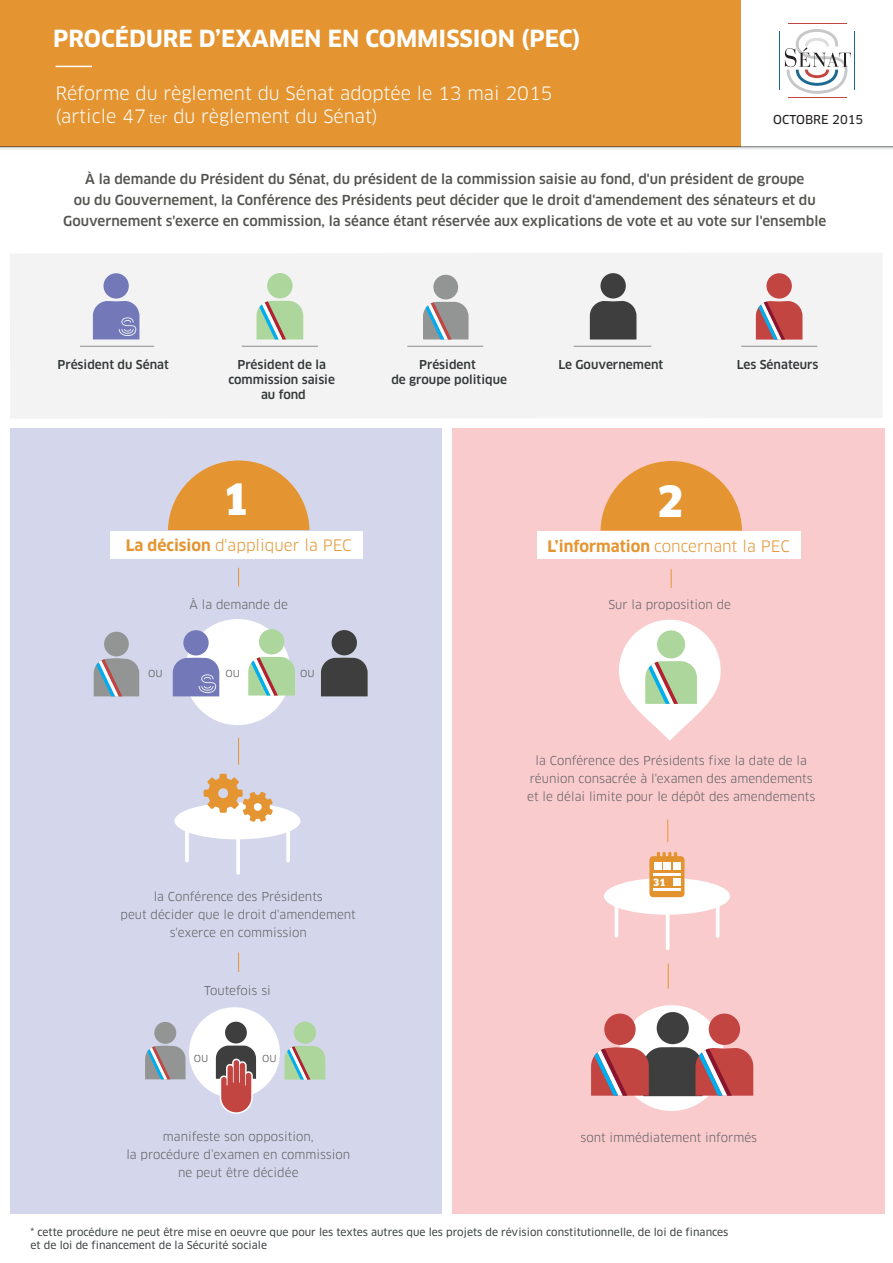
<style>
.page{position:relative;width:893px;height:1263px;background:#fff}
.page>*{position:absolute;margin:0;border:0;box-sizing:border-box;transform-origin:0 0}
.t1{font:900 42.15px "Clan";color:#fff}
.t2{font:700 23.1px "Clan";color:#fff}
.t3{font:18px/22.5px "Clan";color:#fff}
.t4{font:15.45px "Clan";color:#e49531}
.t5{font:500 13.5px/21px "Clan";color:#545451;text-align:center}
.t6{font:12px/18px "Clan";color:#5f5f62;text-align:center}
.t7{font:500 12px/15px "Clan";color:#323737;text-align:center}
.t8{font:12px "Clan News";color:#231f20}
.t9{font:10.5px/12.6px "Clan News";color:#404446}
.t10{font:900 9.75px "Clan";color:#fff}
.s1{font-size:13.5px}
.s2{font-weight:700}
</style>
<div class="page">
<div style="left:452px;top:429px;width:433px;height:785px;background:#facbcd"></div>
<div style="left:10px;top:429px;width:431px;height:785px;background:#d4d7eb"></div>
<div style="left:189px;top:1007px;width:91px;height:91px;background:#fff;border-radius:50%"></div>
<div style="left:225px;top:1022px;width:22px;height:21px;background:#3e3e3f;border-radius:50%"></div>
<svg style="left:216px;top:1045px;width:40px;height:69px"></svg>
<svg style="left:619px;top:620px;width:102px;height:121px;fill:#fff"></svg>
<div style="left:619px;top:1005px;width:105px;height:106px;background:#fff;border-radius:50%"></div>
<div style="left:10px;top:253px;width:872px;height:166px;background:#f3f3f3"></div>
<div style="left:0;top:0;width:741px;height:147px;background:#e49531"></div>
<svg style="left:785px;top:29px;width:66px;height:65px"></svg>
<hr style="left:788px;top:23px;width:59px;height:1px;background:#c24541">
<hr style="left:788px;top:97px;width:59px;height:1px;background:#c24541">
<hr style="left:854px;top:31px;width:1px;height:59px;background:#1c6a92">
<hr style="left:779px;top:31px;width:1px;height:59px;background:#1c6a92">
<hr style="left:56px;top:66px;width:36px;height:1px;background:#fff">
<svg style="left:0;top:147px;width:893px;height:2px;background:#dadbdc"></svg>
<div style="left:267px;top:273px;width:26px;height:25px;background:#acd69b;border-radius:50%"></div>
<svg style="left:257px;top:301px;width:46px;height:38px;background:#a9c9a4"></svg>
<hr style="left:242px;top:346px;width:76px;height:1px;background:#8b8e8f">
<div style="left:590px;top:301px;width:46px;height:38px;background:#3e3e3f"></div>
<div style="left:600px;top:273px;width:26px;height:25px;background:#3e3e3f;border-radius:50%"></div>
<hr style="left:574px;top:346px;width:77px;height:1px;background:#8b8e8f">
<div style="left:766px;top:273px;width:26px;height:26px;background:#c24541;border-radius:50%"></div>
<svg style="left:756px;top:301px;width:46px;height:39px;background:#b76063"></svg>
<hr style="left:741px;top:346px;width:76px;height:1px;background:#8b8e8f">
<hr style="left:80px;top:346px;width:74px;height:1px;background:#8b8e8f">
<div style="left:104px;top:273px;width:25px;height:26px;background:#7278b8;border-radius:50%"></div>
<svg style="left:93px;top:301px;width:46px;height:38px;background:#7e84be"></svg>
<hr style="left:407px;top:346px;width:76px;height:1px;background:#8b8e8f">
<div style="left:657px;top:1012px;width:32px;height:32px;background:#3e3e3f;border-radius:50%"></div>
<div style="left:537px;top:531px;width:263px;height:28px;background:#fff"></div>
<svg style="left:601px;top:461px;width:141px;height:70px"></svg>
<svg style="left:671px;top:569px;width:1px;height:19px"></svg>
<div style="left:185px;top:619px;width:106px;height:106px;background:#fff;border-radius:50%"></div>
<svg style="left:321px;top:658px;width:47px;height:38px;background:#464649"></svg>
<div style="left:332px;top:630px;width:25px;height:25px;background:#3e3e3f;border-radius:50%"></div>
<div style="left:183px;top:630px;width:26px;height:25px;background:#7278b8;border-radius:50%"></div>
<svg style="left:173px;top:658px;width:46px;height:38px;background:#7d83bd"></svg>
<svg style="left:174px;top:774px;width:126px;height:101px"></svg>
<svg style="left:604px;top:878px;width:126px;height:72px"></svg>
<div style="left:110px;top:531px;width:253px;height:28px;background:#fff"></div>
<svg style="left:168px;top:460px;width:141px;height:70px"></svg>
<svg style="left:238px;top:568px;width:1px;height:18px"></svg>
<svg style="left:238px;top:738px;width:1px;height:27px"></svg>
<svg style="left:238px;top:952px;width:1px;height:20px"></svg>
<svg style="left:668px;top:964px;width:1px;height:24px"></svg>
<svg style="left:667px;top:820px;width:1px;height:22px"></svg>
<div style="left:649px;top:856px;width:35px;height:41px;background:#e2932e;border-radius:4px"></div>
<hr style="left:653px;top:873px;width:28px;height:2px;background:#fff">
<hr style="left:653px;top:889px;width:28px;height:2px;background:#fff">
<div style="left:653px;top:862px;width:8px;height:8px;background:#fff"></div>
<div style="left:663px;top:862px;width:8px;height:8px;background:#fff"></div>
<div style="left:673px;top:862px;width:8px;height:8px;background:#fff"></div>
<div style="left:673px;top:878px;width:8px;height:8px;background:#fff"></div>
<svg style="left:657px;top:852px;width:20px;height:5px"></svg>
<div style="left:433px;top:275px;width:25px;height:24px;background:#939594;border-radius:50%"></div>
<svg style="left:423px;top:302px;width:46px;height:37px;background:#999da1"></svg>
<div style="left:104px;top:632px;width:25px;height:24px;background:#939594;border-radius:50%"></div>
<svg style="left:94px;top:658px;width:45px;height:38px;background:#989ca1"></svg>
<div style="left:154px;top:1022px;width:22px;height:22px;background:#939594;border-radius:50%"></div>
<svg style="left:145px;top:1045px;width:41px;height:34px"></svg>
<div style="left:259px;top:629px;width:25px;height:25px;background:#acd69b;border-radius:50%"></div>
<svg style="left:248px;top:657px;width:47px;height:38px;background:#aac9a5"></svg>
<div style="left:657px;top:630px;width:28px;height:28px;background:#acd69b;border-radius:50%"></div>
<svg style="left:645px;top:661px;width:52px;height:43px;background:#abcba6"></svg>
<div style="left:294px;top:1021px;width:22px;height:23px;background:#acd69b;border-radius:50%"></div>
<svg style="left:285px;top:1046px;width:40px;height:33px"></svg>
<div style="left:709px;top:1013px;width:31px;height:32px;background:#c24541;border-radius:50%"></div>
<div style="left:604px;top:1013px;width:32px;height:32px;background:#c24541;border-radius:50%"></div>
<svg style="left:591px;top:1047px;width:162px;height:49px;background:#95575a"></svg>
<h2 class="t2" style="left:53px;top:25px;width:529px">PROCÉDURE D’EXAMEN EN COMMISSION (PEC)</h2>
<h3 class="t3" style="left:56px;top:83px;width:498px">Réforme du règlement du Sénat adoptée le 13 mai 2015 (article 47 <span class="s1">ter</span> du règlement du Sénat)</h3>
<p class="t8" style="left:773px;top:112px;width:92px">OCTOBRE 2015</p>
<p class="t5" style="left:63px;top:168px;width:765px">À la demande du Président du Sénat, du président de la commission saisie au fond, d'un président de groupe<br>ou du Gouvernement, la Conférence des Présidents peut décider que le droit d'amendement des sénateurs et du<br>Gouvernement s'exerce en commission, la séance étant réservée aux explications de vote et au vote sur l'ensemble</p>
<p class="t7" style="left:58px;top:357px;width:113px">Président du Sénat</p>
<p class="t7" style="left:419px;top:357px;width:58px">Président</p>
<p class="t7" style="left:558px;top:357px;width:107px">Le Gouvernement</p>
<p class="t7" style="left:737px;top:358px;width:83px">Les Sénateurs</p>
<p class="t7" style="left:391px;top:372px;width:117px">de groupe politique</p>
<p class="t7" style="left:228px;top:357px;width:108px">Président de la commission saisie au fond</p>
<h1 class="t1" style="left:223px;top:474px;width:28px">1</h1>
<p class="t4" style="left:126px;top:536px;width:227px"><span class="s2">La décision</span> d'appliquer la PEC</p>
<h1 class="t1" style="left:657px;top:475px;width:28px">2</h1>
<p class="t4" style="left:547px;top:536px;width:244px"><span class="s2">L’information</span> concernant la PEC</p>
<p class="t6" style="left:190px;top:595px;width:100px">À la demande de</p>
<p class="t6" style="left:608px;top:595px;width:124px">Sur la proposition de</p>
<p class="t6" style="left:148px;top:664px;width:16px">ou</p>
<p class="t6" style="left:226px;top:664px;width:16px">ou</p>
<p class="t6" style="left:300px;top:664px;width:16px">ou</p>
<p class="t6" style="left:121px;top:888px;width:237px">la Conférence des Présidents<br>peut décider que le droit d'amendement s'exerce en commission</p>
<p class="t6" style="left:204px;top:982px;width:68px">Toutefois si</p>
<p class="t6" style="left:194px;top:1048px;width:16px">ou</p>
<p class="t6" style="left:262px;top:1048px;width:16px">ou</p>
<p class="t6" style="left:126px;top:1127px;width:225px">manifeste son opposition,<br>la procédure d’examen en commission ne peut être décidée</p>
<p class="t6" style="left:527px;top:752px;width:290px">la Conférence des Présidents fixe la date de la réunion consacrée à l'examen des amendements et le délai limite pour le dépôt des amendements</p>
<p class="t10" style="left:653px;top:876px;width:14px">31</p>
<p class="t6" style="left:580px;top:1128px;width:178px">sont immédiatement informés</p>
<p class="t9" style="left:31px;top:1226px;width:699px">* cette procédure ne peut être mise en oeuvre que pour les textes autres que les projets de révision constitutionnelle, de loi de finances et de loi de financement de la Sécurité sociale</p>
</div>
